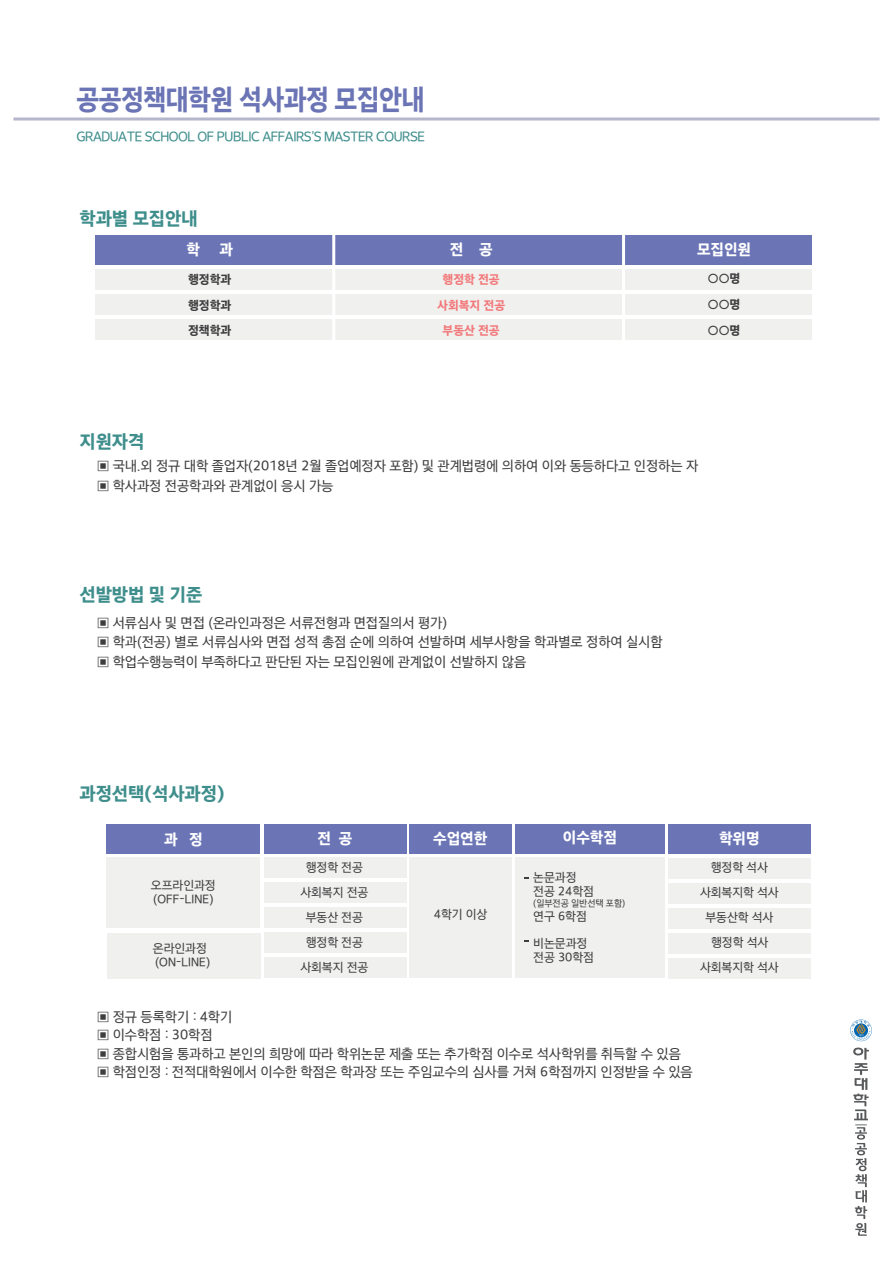
<style>
.page{position:relative;width:893px;height:1263px;background:#fff}
.page>*{position:absolute;margin:0;border:0;box-sizing:border-box;transform-origin:0 0}
.t1{font:27.9px "Cheil Hgtwo OTFEB";letter-spacing:-.015em;color:#6b75b6;scale:.91 1}
.t2{font:18px "Cheil Hgtwo OTFEB";color:#3e8e8c}
.t3{font:15px "Cheil Hgtwo OTFEB";color:#fff}
.t4{font:13.5px/18.3px "Cheil Hgtwo OTFR";color:#3e3e3f}
.t5{font:13.5px "Cheil Hgtwo OTFR";letter-spacing:-.035em;color:#3e8e8c}
.t6{font:12px/25px "Cheil Hgtwo OTFR";color:#3e3e3f;text-align:center}
.t7{font:12px "Cheil Hgtwo OTFEB";color:#3e3e3f}
.t8{font:12px/25.5px "Cheil Hgtwo OTFEB";color:#f2797b;text-align:center}
.t9{font:9px "Cheil Hgtwo OTFR";color:#3e3e3f}
</style>
<div class="page">
<div style="left:95px;top:319px;width:716px;height:21px;background:#f0f1ef"></div>
<div style="left:95px;top:294px;width:716px;height:21px;background:#f0f1ef"></div>
<div style="left:95px;top:269px;width:716px;height:21px;background:#f0f1ef"></div>
<div style="left:95px;top:235px;width:716px;height:30px;background:#6b75b6"></div>
<hr style="left:332px;top:232px;width:3px;height:111px;background:#fff">
<hr style="left:622px;top:232px;width:3px;height:112px;background:#fff">
<div style="left:515px;top:857px;width:149px;height:121px;background:#f0f1ef"></div>
<div style="left:107px;top:824px;width:153px;height:29px;background:#6b75b6"></div>
<div style="left:264px;top:824px;width:142px;height:29px;background:#6b75b6"></div>
<div style="left:264px;top:857px;width:142px;height:21px;background:#f0f1ef"></div>
<div style="left:264px;top:882px;width:142px;height:21px;background:#f0f1ef"></div>
<div style="left:264px;top:957px;width:142px;height:21px;background:#f0f1ef"></div>
<div style="left:264px;top:932px;width:142px;height:21px;background:#f0f1ef"></div>
<div style="left:264px;top:907px;width:142px;height:21px;background:#f0f1ef"></div>
<div style="left:668px;top:824px;width:143px;height:29px;background:#6b75b6"></div>
<div style="left:668px;top:858px;width:143px;height:21px;background:#f0f1ef"></div>
<div style="left:668px;top:883px;width:143px;height:21px;background:#f0f1ef"></div>
<div style="left:668px;top:958px;width:143px;height:20px;background:#f0f1ef"></div>
<div style="left:668px;top:933px;width:143px;height:21px;background:#f0f1ef"></div>
<div style="left:668px;top:908px;width:143px;height:21px;background:#f0f1ef"></div>
<div style="left:107px;top:857px;width:153px;height:71px;background:#f0f1ef"></div>
<div style="left:107px;top:932px;width:153px;height:46px;background:#f0f1ef"></div>
<div style="left:409px;top:824px;width:103px;height:30px;background:#6b75b6"></div>
<div style="left:515px;top:824px;width:150px;height:29px;background:#6b75b6"></div>
<div style="left:409px;top:857px;width:103px;height:121px;background:#f0f1ef"></div>
<hr style="left:13px;top:118px;width:866px;height:3px;background:#b4b6cb">
<svg style="left:850px;top:1019px;width:22px;height:22px"></svg>
<svg style="left:853px;top:1047px;width:16px;height:189px"></svg>
<h1 class="t1" style="left:76px;top:86px;width:384px">공공정책대학원 석사과정 모집안내</h1>
<p class="t5" style="left:76px;top:130px;width:350px">GRADUATE SCHOOL OF PUBLIC AFFAIRS’S MASTER COURSE</p>
<h2 class="t2" style="left:80px;top:210px;width:120px">학과별 모집안내</h2>
<p class="t3" style="left:186px;top:242px;width:15px">학</p>
<p class="t3" style="left:219px;top:242px;width:15px">과</p>
<p class="t7" style="left:188px;top:274px;width:45px">행정학과</p>
<p class="t7" style="left:188px;top:325px;width:45px">정책학과</p>
<p class="t7" style="left:188px;top:299px;width:45px">행정학과</p>
<p class="t3" style="left:450px;top:242px;width:44px">전 공</p>
<p class="t3" style="left:697px;top:242px;width:55px">모집인원</p>
<p class="t8" style="left:437px;top:267px;width:69px">행정학 전공 사회복지 전공 부동산 전공</p>
<p class="t7" style="left:708px;top:272px;width:34px">○○명</p>
<p class="t7" style="left:708px;top:298px;width:34px">○○명</p>
<p class="t7" style="left:708px;top:324px;width:34px">○○명</p>
<h2 class="t2" style="left:80px;top:432px;width:66px">지원자격</h2>
<p class="t4" style="left:97px;top:477px;width:238px">▣ 학사과정 전공학과와 관계없이 응시 가능</p>
<p class="t4" style="left:97px;top:457px;width:603px">▣ 국내.외 정규 대학 졸업자(2018년 2월 졸업예정자 포함) 및 관계법령에 의하여 이와 동등하다고 인정하는 자</p>
<h2 class="t2" style="left:80px;top:585px;width:124px">선발방법 및 기준</h2>
<p class="t4" style="left:97px;top:613px;width:567px;line-height:19.8px">▣ 서류심사 및 면접 (온라인과정은 서류전형과 면접질의서 평가)<br>▣ 학과(전공) 별로 서류심사와 면접 성적 총점 순에 의하여 선발하며 세부사항을 학과별로 정하여 실시함 ▣ 학업수행능력이 부족하다고 판단된 자는 모집인원에 관계없이 선발하지 않음</p>
<h2 class="t2" style="left:80px;top:784px;width:147px">과정선택(석사과정)</h2>
<p class="t3" style="left:164px;top:832px;width:40px">과 정</p>
<p class="t3" style="left:318px;top:831px;width:36px">전 공</p>
<p class="t6" style="left:300px;top:855px;width:69px">행정학 전공 사회복지 전공</p>
<p class="t6" style="left:300px;top:930px;width:69px">행정학 전공 사회복지 전공</p>
<p class="t6" style="left:151px;top:879px;width:66px;line-height:13.8px;text-align:left">오프라인과정 (OFF-LINE)</p>
<p class="t6" style="left:153px;top:942px;width:59px;line-height:13.8px;text-align:left">온라인과정 (ON-LINE)</p>
<p class="t6" style="left:306px;top:905px;width:59px">부동산 전공</p>
<p class="t3" style="left:433px;top:831px;width:55px">수업연한</p>
<p class="t3" style="left:563px;top:830px;width:55px">이수학점</p>
<p class="t6" style="left:434px;top:902px;width:55px">4학기 이상</p>
<p class="t6" style="left:533px;top:870px;width:62px;line-height:14.4px;text-align:left">논문과정 전공 24학점</p>
<p class="t9" style="left:533px;top:899px;width:94px">(일부전공 일반선택 포함)</p>
<p class="t6" style="left:533px;top:904px;width:55px">연구 6학점</p>
<p class="t6" style="left:533px;top:936px;width:62px;line-height:14.4px;text-align:left">비논문과정 전공 30학점</p>
<p class="t3" style="left:719px;top:831px;width:42px">학위명</p>
<p class="t6" style="left:700px;top:855px;width:80px">행정학 석사 사회복지학 석사</p>
<p class="t6" style="left:700px;top:930px;width:80px">행정학 석사 사회복지학 석사</p>
<p class="t6" style="left:705px;top:905px;width:69px">부동산학 석사</p>
<p class="t4" style="left:97px;top:1008px;width:597px">▣ 정규 등록학기 : 4학기<br>▣ 이수학점 : 30학점<br>▣ 종합시험을 통과하고 본인의 희망에 따라 학위논문 제출 또는 추가학점 이수로 석사학위를 취득할 수 있음 ▣ 학점인정 : 전적대학원에서 이수한 학점은 학과장 또는 주임교수의 심사를 거쳐 6학점까지 인정받을 수 있음</p>
</div>
